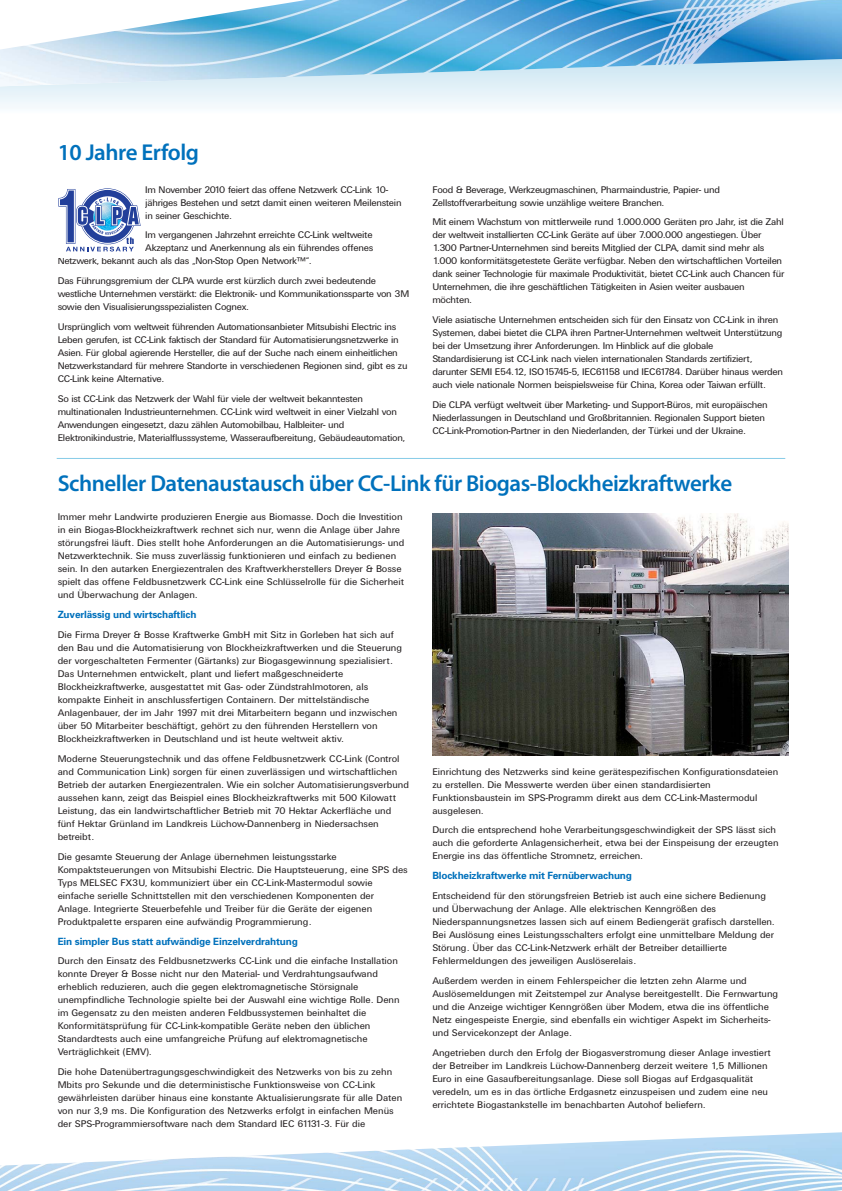
<style>
.page{position:relative;width:842px;height:1191px;background:#fff}
.page>*{position:absolute;margin:0;border:0;box-sizing:border-box;transform-origin:0 0}
.t1{font:600 23px "Myriad Pro";letter-spacing:-.02em;color:#0071bc}
.t2{font:10px/13px "Univers DTC";color:#231f20}
.t3{font:10px/13px "Univers DTC";letter-spacing:-.025em;color:#231f20}
.t4{font:700 10px "Univers";letter-spacing:-.015em;color:#0071bc}
</style>
<div class="page">
<svg style="left:0;top:87px;width:842px;height:20px"></svg>
<img style="left:0;top:0;width:842px;height:87px">
<img style="left:0;top:1132px;width:842px;height:59px">
<img style="left:432px;top:514px;width:357px;height:242px">
<hr style="left:57px;top:458px;width:728px;height:1px;background:#86cbe7">
<svg style="left:58px;top:189px;width:83px;height:62px"></svg>
<h1 class="t1" style="left:58px;top:139px;width:143px">10 Jahre Erfolg</h1>
<p class="t3" style="left:145px;top:183px;width:258px">Im November 2010 feiert das offene Netzwerk CC-Link 10- jähriges Bestehen und setzt damit einen weiteren Meilenstein in seiner Geschichte.</p>
<p class="t3" style="left:145px;top:229px;width:229px">Im vergangenen Jahrzehnt erreichte CC-Link weltweite</p>
<p class="t3" style="left:145px;top:242px;width:229px">Akzeptanz und Anerkennung als ein führendes offenes</p>
<p class="t3" style="left:58px;top:255px;width:255px">Netzwerk, bekannt auch als das „Non-Stop Open Network™“.</p>
<p class="t3" style="left:58px;top:275px;width:353px">Das Führungsgremium der CLPA wurde erst kürzlich durch zwei bedeutende westliche Unternehmen verstärkt: die Elektronik- und Kommunikationssparte von 3M sowie den Visualisierungsspezialisten Cognex.</p>
<p class="t3" style="left:58px;top:321px;width:351px">Ursprünglich vom weltweit führenden Automationsanbieter Mitsubishi Electric ins Leben gerufen, ist CC-Link faktisch der Standard für Automatisierungsnetzwerke in Asien. Für global agierende Hersteller, die auf der Suche nach einem einheitlichen Netzwerkstandard für mehrere Standorte in verschiedenen Regionen sind, gibt es zu CC-Link keine Alternative.</p>
<p class="t3" style="left:58px;top:393px;width:349px">So ist CC-Link das Netzwerk der Wahl für viele der weltweit bekanntesten multinationalen Industrieunternehmen. CC-Link wird weltweit in einer Vielzahl von Anwendungen eingesetzt, dazu zählen Automobilbau, Halbleiter- und Elektronikindustrie, Materialflusssysteme, Wasseraufbereitung, Gebäudeautomation,</p>
<p class="t3" style="left:432px;top:183px;width:289px">Food &amp; Beverage, Werkzeugmaschinen, Pharmaindustrie, Papier- und<br>Zellstoffverarbeitung sowie unzählige weitere Branchen.</p>
<p class="t3" style="left:432px;top:216px;width:354px">Mit einem Wachstum von mittlerweile rund 1.000.000 Geräten pro Jahr, ist die Zahl der weltweit installierten CC-Link Geräte auf über 7.000.000 angestiegen. Über 1.300 Partner-Unternehmen sind bereits Mitglied der CLPA, damit sind mehr als 1.000 konformitätsgetestete Geräte verfügbar. Neben den wirtschaftlichen Vorteilen dank seiner Technologie für maximale Produktivität, bietet CC-Link auch Chancen für Unternehmen, die ihre geschäftlichen Tätigkeiten in Asien weiter ausbauen möchten.</p>
<p class="t3" style="left:432px;top:314px;width:352px">Viele asiatische Unternehmen entscheiden sich für den Einsatz von CC-Link in ihren Systemen, dabei bietet die CLPA ihren Partner-Unternehmen weltweit Unterstützung bei der Umsetzung ihrer Anforderungen. Im Hinblick auf die globale Standardisierung ist CC-Link nach vielen internationalen Standards zertifiziert, darunter SEMI E54.12, ISO15745-5, IEC61158 und IEC61784. Darüber hinaus werden auch viele nationale Normen beispielsweise für China, Korea oder Taiwan erfüllt.</p>
<p class="t3" style="left:432px;top:399px;width:337px">Die CLPA verfügt weltweit über Marketing- und Support-Büros, mit europäischen<br>Niederlassungen in Deutschland und Großbritannien. Regionalen Support bieten<br>CC-Link-Promotion-Partner in den Niederlanden, der Türkei und der Ukraine.</p>
<h1 class="t1" style="left:58px;top:470px;width:676px">Schneller Datenaustausch über CC-Link für Biogas-Blockheizkraftwerke</h1>
<p class="t2" style="left:58px;top:511px;width:348px">Immer mehr Landwirte produzieren Energie aus Biomasse. Doch die Investition in ein Biogas-Blockheizkraftwerk rechnet sich nur, wenn die Anlage über Jahre störungsfrei läuft. Dies stellt hohe Anforderungen an die Automatisierungs- und Netzwerktechnik. Sie muss zuverlässig funktionieren und einfach zu bedienen sein. In den autarken Energiezentralen des Kraftwerkherstellers Dreyer &amp; Bosse spielt das offene Feldbusnetzwerk CC-Link eine Schlüsselrolle für die Sicherheit und Überwachung der Anlagen.</p>
<p class="t4" style="left:58px;top:611px;width:140px">Zuverlässig und wirtschaftlich</p>
<p class="t2" style="left:58px;top:629px;width:346px">Die Firma Dreyer &amp; Bosse Kraftwerke GmbH mit Sitz in Gorleben hat sich auf den Bau und die Automatisierung von Blockheizkraftwerken und die Steuerung der vorge schalteten Fermenter (Gärtanks) zur Biogasgewinnung spezialisiert.<br>Das Unterneh men entwickelt, plant und liefert maßgeschneiderte Blockheizkraftwerke, ausgestattet mit Gas- oder Zündstrahlmotoren, als kompakte Einheit in anschlussfertigen Containern. Der mittelständische Anlagenbauer, der im Jahr 1997 mit drei Mitarbeitern begann und inzwischen über 50 Mitarbeiter beschäftigt, gehört zu den führenden Herstellern von Blockheizkraftwerken in Deutschland und ist heute weltweit aktiv.</p>
<p class="t2" style="left:58px;top:753px;width:353px">Moderne Steuerungstechnik und das offene Feldbusnetzwerk CC-Link (Control and Communication Link) sorgen für einen zuverlässigen und wirtschaftlichen Betrieb der autarken Energiezentralen. Wie ein solcher Automatisierungsverbund aussehen kann, zeigt das Beispiel eines Blockheizkraftwerks mit 500 Kilowatt Leistung, das ein landwirtschaftlicher Betrieb mit 70 Hektar Ackerfläche und fünf Hektar Grünland im Landkreis Lüchow-Dannenberg in Niedersachsen betreibt.</p>
<p class="t2" style="left:58px;top:850px;width:352px">Die gesamte Steuerung der Anlage übernehmen leistungsstarke Kompaktsteuerungen von Mitsubishi Electric. Die Hauptsteuerung, eine SPS des Typs MELSEC FX3U, kommuniziert über ein CC-Link-Mastermodul sowie einfache serielle Schnittstellen mit den verschiedenen Komponenten der Anlage. Integrierte Steuerbefehle und Treiber für die Geräte der eigenen Produktpalette ersparen eine aufwändig Programmierung.</p>
<p class="t4" style="left:58px;top:937px;width:242px">Ein simpler Bus statt aufwändige Einzelverdrahtung</p>
<p class="t2" style="left:58px;top:955px;width:343px">Durch den Einsatz des Feldbusnetzwerks CC-Link und die einfache Installation konnte Dreyer &amp; Bosse nicht nur den Material- und Verdrahtungsaufwand erheblich reduzieren, auch die gegen elektromagnetische Störsignale unempfindliche Technologie spielte bei der Auswahl eine wichtige Rolle. Denn im Gegensatz zu den meisten anderen Feldbussystemen beinhaltet die Konformitätsprüfung für CC-Link-kompatible Geräte neben den üblichen Standardtests auch eine umfangreiche Prüfung auf elektromagnetische Verträglichkeit (EMV).</p>
<p class="t2" style="left:58px;top:1066px;width:346px">Die hohe Datenübertragungsgeschwindigkeit des Netzwerks von bis zu zehn Mbits pro Sekunde und die deterministische Funktionsweise von CC-Link gewährleisten darüber hinaus eine konstante Aktualisierungsrate für alle Daten von nur 3,9 ms. Die Konfiguration des Netzwerks erfolgt in einfachen Menüs der SPS-Programmiersoftware nach dem Standard IEC 61131-3. Für die</p>
<p class="t2" style="left:432px;top:765px;width:347px">Einrichtung des Netzwerks sind keine gerätespezifischen Konfigurationsdateien zu erstellen. Die Messwerte werden über einen standardisierten Funktionsbaustein im SPS-Programm direkt aus dem CC-Link-Mastermodul ausgelesen.</p>
<p class="t2" style="left:432px;top:824px;width:348px">Durch die entsprechend hohe Verarbeitungsgeschwindigkeit der SPS lässt sich auch die geforderte Anlagensicherheit, etwa bei der Einspeisung der erzeugten<br>Energie ins das öffentliche Stromnetz, erreichen.</p>
<p class="t4" style="left:432px;top:872px;width:201px">Blockheizkraftwerke mit Fernüberwachung</p>
<p class="t2" style="left:432px;top:890px;width:344px">Entscheidend für den störungsfreien Betrieb ist auch eine sichere Bedienung und Überwachung der Anlage. Alle elektrischen Kenngrößen des Niederspannungsnetzes lassen sich auf einem Bediengerät grafisch darstellen.<br>Bei Auslösung eines Leistungsschalters erfolgt eine unmittelbare Meldung der Störung. Über das CC-Link-Netzwerk erhält der Betreiber detaillierte Fehlermeldungen des jeweiligen Auslöserelais.</p>
<p class="t2" style="left:432px;top:974px;width:347px">Außerdem werden in einem Fehlerspeicher die letzten zehn Alarme und Auslösemeldungen mit Zeitstempel zur Analyse bereitgestellt. Die Fernwartung und die Anzeige wichtiger Kenngrößen über Modem, etwa die ins öffentliche Netz eingespeiste Energie, sind ebenfalls ein wichtiger Aspekt im Sicherheits&shy;und Servicekonzept der Anlage.</p>
<p class="t2" style="left:432px;top:1046px;width:340px">Angetrieben durch den Erfolg der Biogasverstromung dieser Anlage investiert der Betreiber im Landkreis Lüchow-Dannenberg derzeit weitere 1,5 Millionen Euro in eine Gasaufbereitungsanlage. Diese soll Biogas auf Erdgasqualität veredeln, um es in das örtliche Erdgasnetz einzuspeisen und zudem eine neu errichtete Biogastankstelle im benachbarten Autohof beliefern.</p>
</div>
